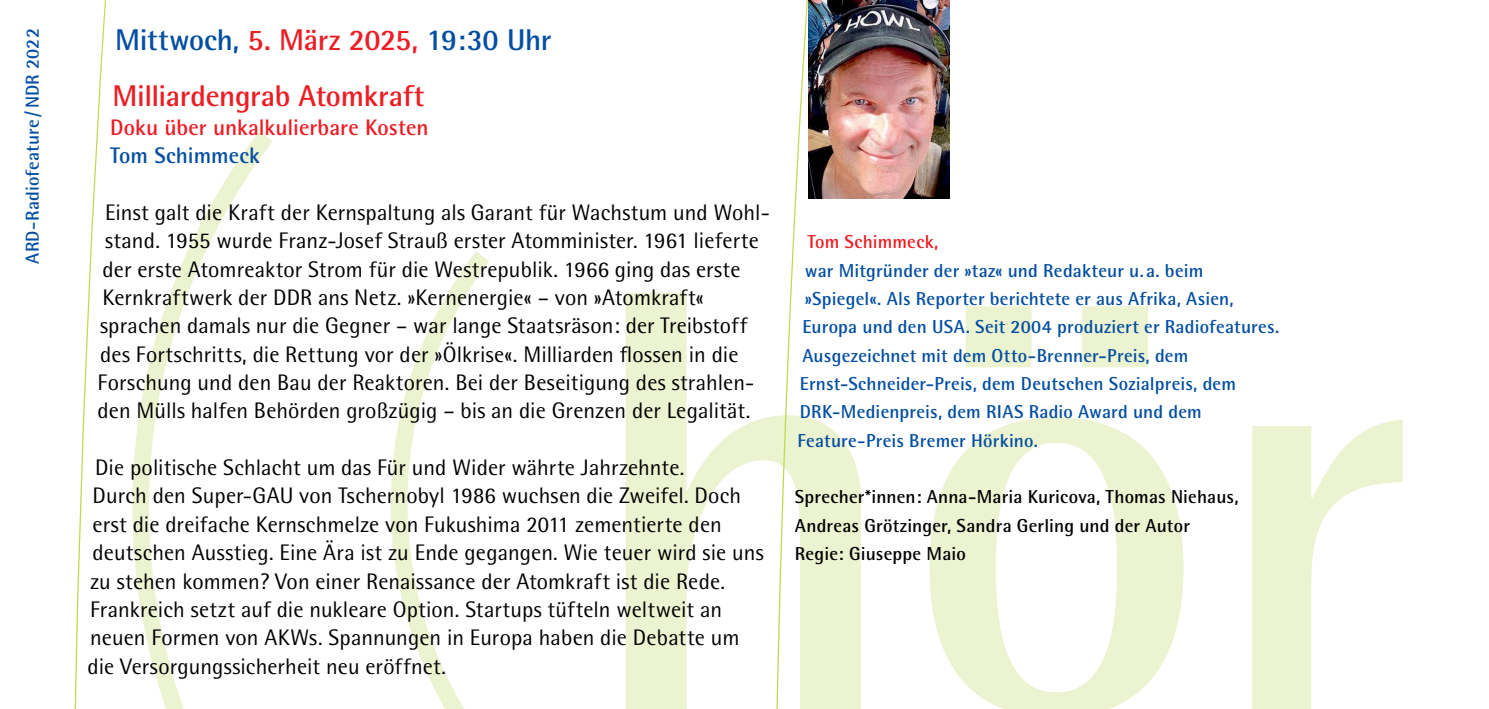
<style>
.page{position:relative;width:1489px;height:709px;background:#fff}
.page>*{position:absolute;margin:0;border:0;box-sizing:border-box;transform-origin:0 0}
.t1{font:700 30px/56.8px "Rotis Semi Sans";letter-spacing:-.015em;color:#ed1d24}
.t2{font:22.5px/28.2px "Rotis Semi Sans";letter-spacing:.005em;color:#000}
.t3{font:700 22.5px "Rotis Semi Sans";color:#ed1d24}
.t4{font:700 22.5px "Rotis Semi Sans";letter-spacing:.005em;color:#034ea2}
.t5{font:700 18.75px "Rotis Semi Sans";letter-spacing:.01em;color:#034ea2}
.t6{font:700 18.75px/28.2px "Rotis Semi Sans";letter-spacing:.01em;color:#000}
.t7{font:700 18.75px "Rotis Semi Sans";letter-spacing:.01em;color:#ed1d24}
.s1{color:#034ea2}
</style>
<div class="page">
<svg style="left:625px;top:293px;width:235px;height:416px;fill:#ecf3d0"></svg>
<svg style="left:929px;top:306px;width:254px;height:403px"></svg>
<svg style="left:1252px;top:419px;width:150px;height:290px"></svg>
<svg style="left:391px;top:251px;width:98px;height:458px"></svg>
<svg style="left:74px;top:0;width:199px;height:709px"></svg>
<svg style="left:776px;top:0;width:31px;height:709px"></svg>
<img style="left:808px;top:0;width:141px;height:198px">
<img style="left:778px;top:708px;width:141px;height:1px">
<p class="t5" style="left:21px;top:264px;width:237px;rotate:-90deg">ARD-Radiofeature / NDR 2022</p>
<h1 class="t1" style="left:113px;top:11px;width:440px"><span class="s1">Mittwoch,</span> 5. März 2025, <span class="s1">19:30 Uhr<br></span>Milliardengrab Atomkraft</h1>
<p class="t3" style="left:110px;top:113px;width:320px">Doku über unkalkulierbare Kosten</p>
<p class="t4" style="left:110px;top:142px;width:151px">Tom Schimmeck</p>
<p class="t2" style="left:105px;top:198px;width:666px">Einst galt die Kraft der Kernspaltung als Garant für Wachstum und Wohl-</p>
<p class="t2" style="left:105px;top:226px;width:655px">stand. 1955 wurde Franz-Josef Strauß erster Atomminister. 1961 lieferte</p>
<p class="t2" style="left:103px;top:254px;width:639px">der erste Atomreaktor Strom für die Westrepublik. 1966 ging das erste</p>
<p class="t2" style="left:103px;top:283px;width:602px">Kernkraftwerk der DDR ans Netz. »Kernenergie« – von »Atomkraft«</p>
<p class="t2" style="left:100px;top:311px;width:648px">sprachen damals nur die Gegner – war lange Staatsräson: der Treibstoff</p>
<p class="t2" style="left:100px;top:340px;width:639px">des Fortschritts, die Rettung vor der »Ölkrise«. Milliarden flossen in die</p>
<p class="t2" style="left:98px;top:368px;width:658px">Forschung und den Bau der Reaktoren. Bei der Beseitigung des strahlen-</p>
<p class="t2" style="left:98px;top:396px;width:654px">den Mülls halfen Behörden großzügig – bis an die Grenzen der Legalität.</p>
<p class="t2" style="left:88px;top:453px;width:677px;text-indent:7px">Die politische Schlacht um das Für und Wider währte Jahrzehnte.<br>Durch den Super-GAU von Tschernobyl 1986 wuchsen die Zweifel. Doch erst die dreifache Kernschmelze von Fukushima 2011 zementierte den deutschen Ausstieg. Eine Ära ist zu Ende gegangen. Wie teuer wird sie uns zu stehen kommen? Von einer Renaissance der Atomkraft ist die Rede.<br>Frankreich setzt auf die nukleare Option. Startups tüfteln weltweit an neuen Formen von AKWs. Spannungen in Europa haben die Debatte um die Versorgungssicherheit neu eröffnet.</p>
<p class="t7" style="left:807px;top:230px;width:132px">Tom Schimmeck,</p>
<p class="t5" style="left:804px;top:259px;width:400px">war Mitgründer der »taz« und Redakteur u. a. beim</p>
<p class="t5" style="left:804px;top:287px;width:430px">»Spiegel«. Als Reporter berichtete er aus Afrika, Asien,</p>
<p class="t5" style="left:802px;top:315px;width:478px">Europa und den USA. Seit 2004 produziert er Radiofeatures.</p>
<p class="t5" style="left:802px;top:344px;width:387px">Ausgezeichnet mit dem Otto-Brenner-Preis, dem</p>
<p class="t5" style="left:799px;top:372px;width:437px">Ernst-Schneider-Preis, dem Deutschen Sozialpreis, dem</p>
<p class="t5" style="left:799px;top:400px;width:403px">DRK-Medienpreis, dem RIAS Radio Award und dem</p>
<p class="t5" style="left:797px;top:429px;width:242px">Feature-Preis Bremer Hörkino.</p>
<p class="t6" style="left:794px;top:482px;width:445px">Sprecher*innen: Anna-Maria Kuricova, Thomas Niehaus,<br>Andreas Grötzinger, Sandra Gerling und der Autor<br>Regie: Giuseppe Maio</p>
</div>
